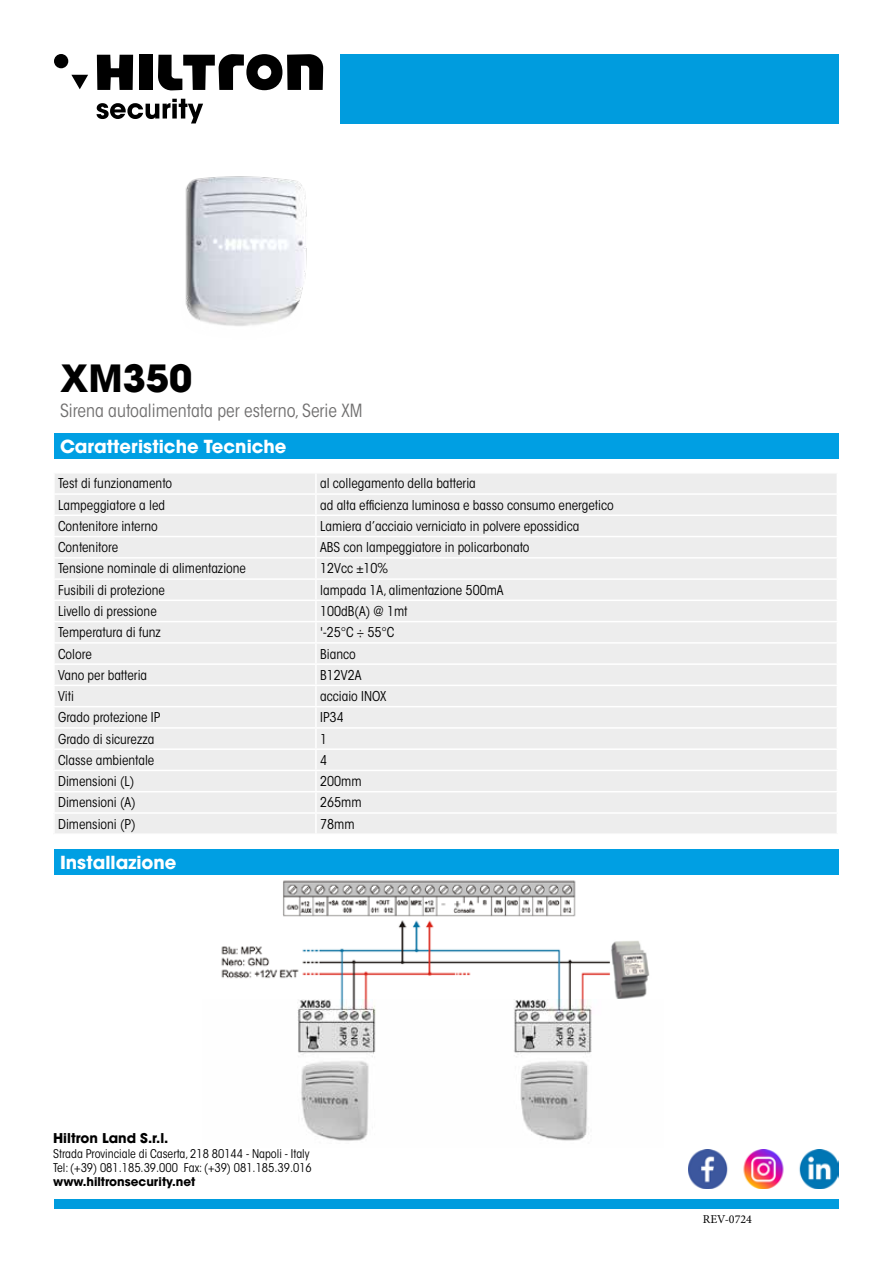
<style>
.page{position:relative;width:893px;height:1263px;background:#fff}
.page>*{position:absolute;margin:0;border:0;box-sizing:border-box;transform-origin:0 0}
.t1{font:700 37.5px "Avant Garde LT";color:#000}
.t2{font:condensed 18px "ITC Avant Garde Std";color:#706f6f}
.t3{font:700 18px "Avant Garde LT";color:#fff}
.t4{font:condensed 13.5px "ITC Avant Garde Std";color:#000}
.t5{font:700 13.5px "Avant Garde LT";color:#000}
.t6{font:condensed 12px/14.4px "ITC Avant Garde Std";color:#000}
.t7{font:700 12px "Avant Garde LT";color:#000}
.t8{font:12px "Minion Pro";color:#000}
</style>
<div class="page">
<svg style="left:97px;top:99px;width:106px;height:24px"></svg>
<svg style="left:71px;top:75px;width:17px;height:14px"></svg>
<div style="left:54px;top:54px;width:14px;height:14px;background:#000;border-radius:50%"></div>
<svg style="left:97px;top:55px;width:36px;height:35px"></svg>
<div style="left:139px;top:55px;width:14px;height:35px;background:#000"></div>
<svg style="left:158px;top:54px;width:165px;height:37px"></svg>
<div style="left:340px;top:54px;width:499px;height:69px;background:#009cde"></div>
<div style="left:54px;top:1199px;width:785px;height:10px;background:#009cde"></div>
<img style="left:185px;top:176px;width:122px;height:150px">
<div style="left:54px;top:434px;width:785px;height:25px;background:#009fe3"></div>
<div style="left:55px;top:474px;width:782px;height:359px;background:#ededed"></div>
<img style="left:688px;top:1150px;width:150px;height:38px">
<div style="left:54px;top:849px;width:785px;height:26px;background:#009fe3"></div>
<img style="left:221px;top:880px;width:429px;height:261px">
<h1 class="t1" style="left:60px;top:354px;width:134px">XM350</h1>
<h2 class="t2" style="left:60px;top:400px;width:304px">Sirena autoalimentata per esterno, Serie XM</h2>
<h2 class="t3" style="left:60px;top:435px;width:228px">Caratteristiche Tecniche</h2>
<p class="t4" style="left:58px;top:475px;width:116px">Test di funzionamento</p>
<p class="t4" style="left:320px;top:475px;width:157px">al collegamento della batteria</p>
<p class="t4" style="left:58px;top:497px;width:108px">Lampeggiatore a led</p>
<p class="t4" style="left:320px;top:497px;width:295px">ad alta efficienza luminosa e basso consumo energetico</p>
<p class="t4" style="left:58px;top:518px;width:101px">Contenitore interno</p>
<p class="t4" style="left:320px;top:518px;width:261px">Lamiera d’acciaio verniciato in polvere epossidica</p>
<p class="t4" style="left:58px;top:539px;width:61px">Contenitore</p>
<p class="t4" style="left:320px;top:539px;width:211px">ABS con lampeggiatore in policarbonato</p>
<p class="t4" style="left:58px;top:560px;width:189px">Tensione nominale di alimentazione</p>
<p class="t4" style="left:320px;top:560px;width:70px">12Vcc ±10%</p>
<p class="t4" style="left:58px;top:582px;width:108px">Fusibili di protezione</p>
<p class="t4" style="left:320px;top:582px;width:185px">lampada 1A, alimentazione 500mA</p>
<p class="t4" style="left:58px;top:603px;width:100px">Livello di pressione</p>
<p class="t4" style="left:320px;top:603px;width:89px">100dB(A) @ 1mt</p>
<p class="t4" style="left:58px;top:624px;width:104px">Temperatura di funz</p>
<p class="t4" style="left:320px;top:624px;width:76px">'-25°C ÷ 55°C</p>
<p class="t4" style="left:58px;top:645px;width:35px">Colore</p>
<p class="t4" style="left:320px;top:645px;width:37px">Bianco</p>
<p class="t4" style="left:58px;top:667px;width:91px">Vano per batteria</p>
<p class="t4" style="left:320px;top:667px;width:43px">B12V2A</p>
<p class="t4" style="left:58px;top:688px;width:17px">Viti</p>
<p class="t4" style="left:320px;top:688px;width:68px">acciaio INOX</p>
<p class="t4" style="left:58px;top:709px;width:104px">Grado protezione IP</p>
<p class="t4" style="left:320px;top:709px;width:25px">IP34</p>
<p class="t4" style="left:58px;top:730px;width:98px">Grado di sicurezza</p>
<p class="t4" style="left:320px;top:730px;width:9px">1</p>
<p class="t4" style="left:58px;top:752px;width:98px">Classe ambientale</p>
<p class="t4" style="left:320px;top:752px;width:9px">4</p>
<p class="t4" style="left:58px;top:773px;width:78px">Dimensioni (L)</p>
<p class="t4" style="left:320px;top:773px;width:43px">200mm</p>
<p class="t4" style="left:58px;top:794px;width:79px">Dimensioni (A)</p>
<p class="t4" style="left:320px;top:794px;width:43px">265mm</p>
<p class="t4" style="left:58px;top:816px;width:79px">Dimensioni (P)</p>
<p class="t4" style="left:320px;top:816px;width:36px">78mm</p>
<h2 class="t3" style="left:60px;top:850px;width:118px">Installazione</h2>
<p class="t5" style="left:53px;top:1129px;width:117px">Hiltron Land S.r.l.</p>
<p class="t6" style="left:53px;top:1146px;width:260px">Strada Provinciale di Caserta, 218 80144 - Napoli - Italy<br>Tel: (+39) 081.185.39.000 Fax: (+39) 081.185.39.016</p>
<p class="t7" style="left:53px;top:1174px;width:144px">www.hiltronsecurity.net</p>
<p class="t8" style="left:703px;top:1211px;width:51px">REV-0724</p>
</div>
